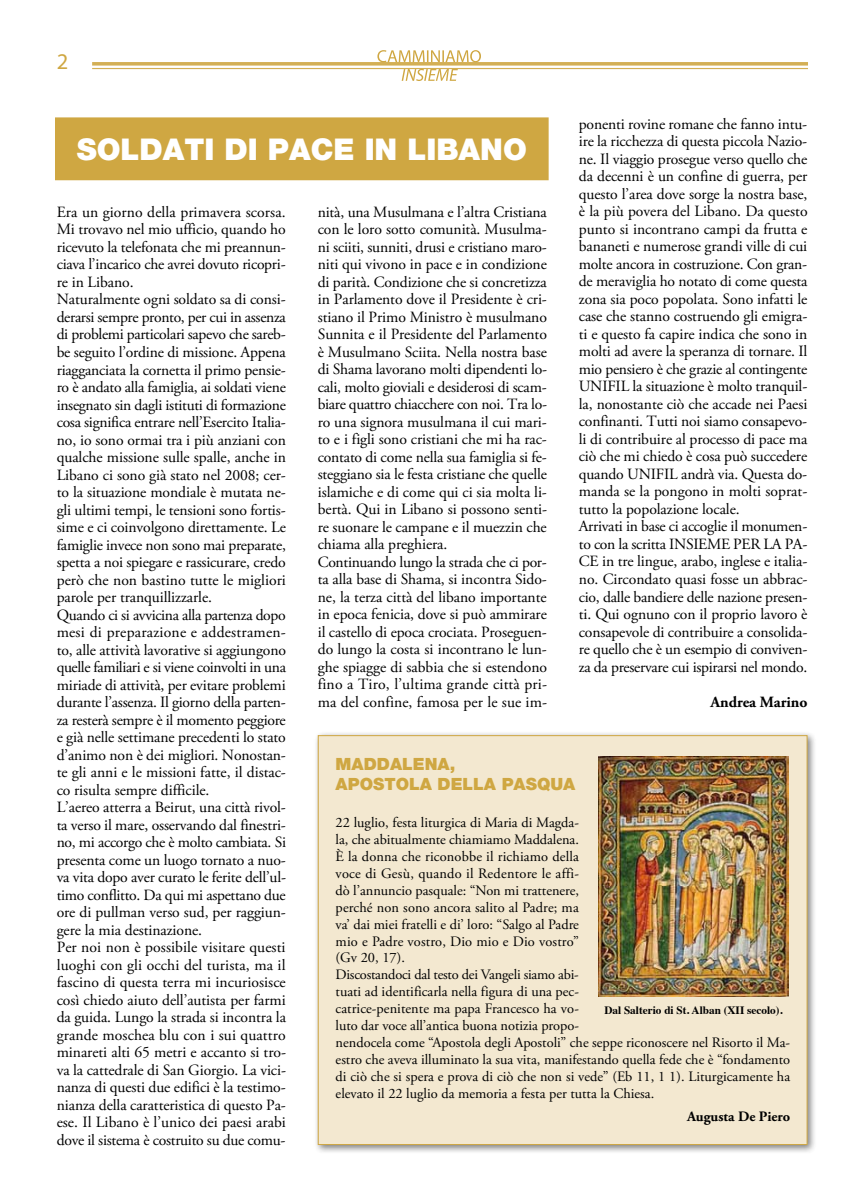
<style>
.page{position:relative;width:847px;height:1184px;background:#fff}
.page>*{position:absolute;margin:0;border:0;box-sizing:border-box;transform-origin:0 0}
.t1{font:900 30px "Helvetica Neue LT Std";color:#fff}
.t2{font:22.5px "Myriad Pro";color:#cfa742}
.t3{font:900 16.88px/20px "Helvetica Neue LT Std";color:#cfa742}
.t4{font:15.62px/17.5px "Adobe Garamond Pro";letter-spacing:-.005em;color:#000}
.t5{font:700 15.62px "Adobe Garamond Pro";letter-spacing:-.005em;color:#000}
.t6{font:14.38px/16.9px "Adobe Garamond Pro";color:#000}
.t7{font:700 14.38px "Adobe Garamond Pro";color:#000}
.t8{font:700 11.25px "Times";color:#000}
</style>
<div class="page">
<svg style="left:92px;top:62px;width:716px;height:4px;background:#d8b868"></svg>
<hr style="left:92px;top:68px;width:716px;height:1px;background:#cfa742">
<svg style="left:377px;top:50px;width:104px;height:12px"></svg>
<svg style="left:402px;top:69px;width:56px;height:12px"></svg>
<div style="left:314px;top:731px;width:503px;height:423px;background:#000;opacity:.5"></div>
<div style="left:318px;top:735px;width:489px;height:409px;background:#f3e8d0;border:1px solid #cfa742"></div>
<img style="left:599px;top:756px;width:189px;height:240px">
<div style="left:55px;top:117px;width:494px;height:63px;background:#cfa742"></div>
<div style="left:56px;top:119px;width:491px;height:60px;border:1px solid #cfa742"></div>
<h2 class="t2" style="left:57px;top:49px;width:13px">2</h2>
<p class="t4" style="left:579px;top:116px;width:230px">ponenti rovine romane che fanno intu&shy;ire la ricchezza di questa piccola Nazio&shy;ne. Il viaggio prosegue verso quello che da decenni è un confine di guerra, per questo l’area dove sorge la nostra base, è la più povera del Libano. Da questo punto si incontrano campi da frutta e bananeti e numerose grandi ville di cui molte ancora in costruzione. Con gran&shy;de meraviglia ho notato di come questa zona sia poco popolata. Sono infatti le case che stanno costruendo gli emigra&shy;ti e questo fa capire indica che sono in molti ad avere la speranza di tornare. Il mio pensiero è che grazie al contingente UNIFIL la situazione è molto tranquil&shy;la, nonostante ciò che accade nei Paesi confinanti. Tutti noi siamo consapevo&shy;li di contribuire al processo di pace ma ciò che mi chiedo è cosa può succedere quando UNIFIL andrà via. Questa do&shy;manda se la pongono in molti soprat&shy;tutto la popolazione locale.<br>Arrivati in base ci accoglie il monumen&shy;to con la scritta INSIEME PER LA PA-CE in tre lingue, arabo, inglese e italia&shy;no. Circondato quasi fosse un abbrac&shy;cio, dalle bandiere delle nazione presen&shy;ti. Qui ognuno con il proprio lavoro è consapevole di contribuire a consolida&shy;re quello che è un esempio di conviven&shy;za da preservare cui ispirarsi nel mondo.</p>
<p class="t5" style="left:710px;top:692px;width:98px">Andrea Marino</p>
<h1 class="t1" style="left:77px;top:131px;width:23px">SOLDAT</h1>
<h1 class="t1" style="left:205px;top:131px;width:278px">I DI PACE IN LIBANO</h1>
<p class="t4" style="left:57px;top:204px;width:231px">Era un giorno della primavera scorsa.<br>Mi trovavo nel mio ufficio, quando ho ricevuto la telefonata che mi preannun&shy;ciava l’incarico che avrei dovuto ricopri&shy;re in Libano.<br>Naturalmente ogni soldato sa di consi&shy;derarsi sempre pronto, per cui in assenza di problemi particolari sapevo che sareb&shy;be seguito l’ordine di missione. Appena riagganciata la cornetta il primo pensie&shy;ro è andato alla famiglia, ai soldati viene insegnato sin dagli istituti di formazione cosa significa entrare nell’Esercito Italia&shy;no, io sono ormai tra i più anziani con qualche missione sulle spalle, anche in Libano ci sono già stato nel 2008; cer&shy;to la situazione mondiale è mutata ne&shy;gli ultimi tempi, le tensioni sono fortis&shy;sime e ci coinvolgono direttamente. Le famiglie invece non sono mai preparate, spetta a noi spiegare e rassicurare, credo però che non bastino tutte le migliori parole per tranquillizzarle.<br>Quando ci si avvicina alla partenza dopo mesi di preparazione e addestramen&shy;to, alle attività lavorative si aggiungono quelle familiari e si viene coinvolti in una miriade di attività, per evitare problemi durante l’assenza. Il giorno della parten&shy;za resterà sempre è il momento peggiore e già nelle settimane precedenti lo stato d’animo non è dei migliori. Nonostan&shy;te gli anni e le missioni fatte, il distac&shy;co risulta sempre difficile.<br>L’aereo atterra a Beirut, una città rivol&shy;ta verso il mare, osservando dal finestri&shy;no, mi accorgo che è molto cambiata. Si presenta come un luogo tornato a nuo&shy;va vita dopo aver curato le ferite dell’ul&shy;timo conflitto. Da qui mi aspettano due ore di pullman verso sud, per raggiun&shy;gere la mia destinazione.<br>Per noi non è possibile visitare questi luoghi con gli occhi del turista, ma il fascino di questa terra mi incuriosisce così chiedo aiuto dell’autista per farmi da guida. Lungo la strada si incontra la grande moschea blu con i sui quattro minareti alti 65 metri e accanto si tro&shy;va la cattedrale di San Giorgio. La vici&shy;nanza di questi due edifici è la testimo&shy;nianza della caratteristica di questo Pa&shy;ese. Il Libano è l’unico dei paesi arabi dove il sistema è costruito su due comu-</p>
<p class="t4" style="left:318px;top:204px;width:231px">nità, una Musulmana e l’altra Cristiana con le loro sotto comunità. Musulma&shy;ni sciiti, sunniti, drusi e cristiano maro&shy;niti qui vivono in pace e in condizione di parità. Condizione che si concretizza in Parlamento dove il Presidente è cri&shy;stiano il Primo Ministro è musulmano Sunnita e il Presidente del Parlamento è Musulmano Sciita. Nella nostra base di Shama lavorano molti dipendenti lo&shy;cali, molto gioviali e desiderosi di scam&shy;biare quattro chiacchere con noi. Tra lo&shy;ro una signora musulmana il cui mari&shy;to e i figli sono cristiani che mi ha rac&shy;contato di come nella sua famiglia si fe&shy;steggiano sia le festa cristiane che quelle islamiche e di come qui ci sia molta li&shy;bertà. Qui in Libano si possono senti&shy;re suonare le campane e il muezzin che chiama alla preghiera.<br>Continuando lungo la strada che ci por&shy;ta alla base di Shama, si incontra Sido&shy;ne, la terza città del libano importante in epoca fenicia, dove si può ammirare il castello di epoca crociata. Proseguen&shy;do lungo la costa si incontrano le lun&shy;ghe spiagge di sabbia che si estendono fino a Tiro, l’ultima grande città pri&shy;ma del confine, famosa per le sue im-</p>
<p class="t3" style="left:336px;top:753px;width:241px">MADDALENA,<br>APOSTOLA DELLA PASQUA</p>
<p class="t6" style="left:336px;top:815px;width:456px">22 luglio, festa liturgica di Maria di Magda-<br>la, che abitualmente chiamiamo Maddalena.<br>È la donna che riconobbe il richiamo della<br>voce di Gesù, quando il Redentore le affi-<br>dò l’annuncio pasquale: “Non mi trattenere,<br>perché non sono ancora salito al Padre; ma<br>va’ dai miei fratelli e di’ loro: “Salgo al Padre<br>mio e Padre vostro, Dio mio e Dio vostro”<br>(Gv 20, 17).<br>Discostandoci dal testo dei Vangeli siamo abi-<br>tuati ad identificarla nella figura di una pec-<br>catrice-penitente ma papa Francesco ha vo-<br>luto dar voce all’antica buona notizia propo-<br>nendocela come “Apostola degli Apostoli” che seppe riconoscere nel Risorto il Ma&shy;estro che aveva illuminato la sua vita, manifestando quella fede che è “fondamento di ciò che si spera e prova di ciò che non si vede” (Eb 11, 1 1). Liturgicamente ha elevato il 22 luglio da memoria a festa per tutta la Chiesa.</p>
<p class="t7" style="left:687px;top:1107px;width:104px">Augusta De Piero</p>
<p class="t8" style="left:604px;top:999px;width:180px">Dal Salterio di St. Alban (XII secolo).</p>
</div>
